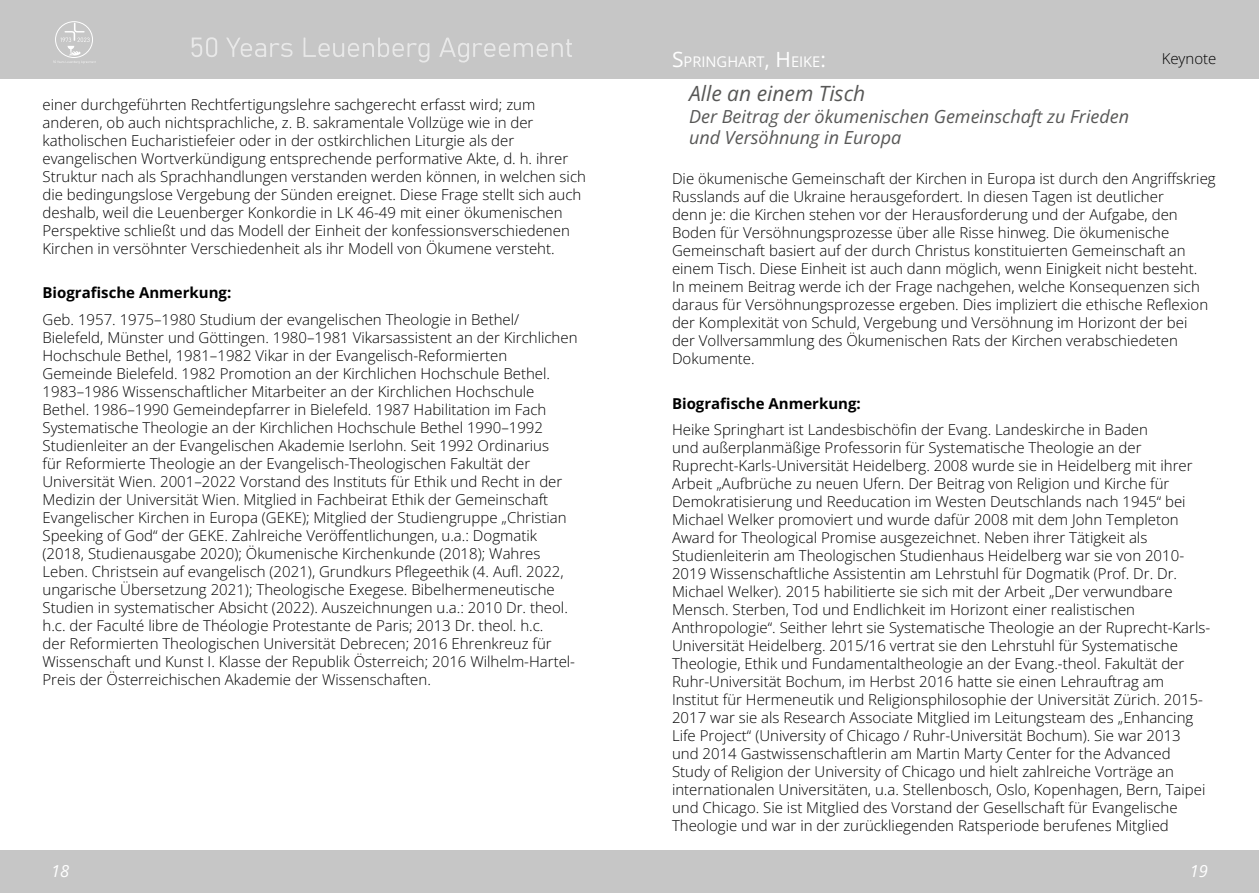
<style>
.page{position:relative;width:1259px;height:893px;background:#fff}
.page>*{position:absolute;margin:0;border:0;box-sizing:border-box;transform-origin:0 0}
.t1{font:italic 21px "Open Sans";color:#575756}
.t2{font:italic 18px/21.6px "Open Sans";color:#575756}
.t3{font:italic 16.5px "Open Sans";color:#fff}
.t4{font:15px/18px "Open Sans";color:#000}
.t5{font:14.7px "Open Sans";color:#fff}
.s1{font-size:21px}
</style>
<div class="page">
<div style="left:0;top:850px;width:1259px;height:43px;background:#c6c6c6"></div>
<div style="left:0;top:0;width:1259px;height:79px;background:#c6c6c6"></div>
<svg style="left:53px;top:23px;width:43px;height:41px"></svg>
<div style="left:55px;top:21px;width:38px;height:37px;border:1px solid #fff;border-radius:50%"></div>
<svg style="left:191px;top:37px;width:26px;height:20px"></svg>
<svg style="left:439px;top:37px;width:133px;height:26px"></svg>
<svg style="left:303px;top:37px;width:126px;height:26px"></svg>
<svg style="left:226px;top:37px;width:67px;height:20px"></svg>
<p class="t4" style="left:43px;top:95px;width:545px">einer durchgeführten Rechtfertigungslehre sachgerecht erfasst wird; zum anderen, ob auch nichtsprachliche, z. B. sakramentale Vollzüge wie in der katholischen Eucharistiefeier oder in der ostkirchlichen Liturgie als der evangelischen Wortverkündigung entsprechende performative Akte, d. h. ihrer Struktur nach als Sprachhandlungen verstanden werden können, in welchen sich die bedingungslose Vergebung der Sünden ereignet. Diese Frage stellt sich auch deshalb, weil die Leuenberger Konkordie in LK 46-49 mit einer ökumenischen Perspektive schließt und das Modell der Einheit der konfessionsverschiedenen Kirchen in versöhnter Verschiedenheit als ihr Modell von Ökumene versteht.</p>
<p class="t4" style="left:43px;top:279px;width:478px;line-height:26.5px">Biografische Anmerkung:<br>Geb. 1957. 1975–1980 Studium der evangelischen Theologie in Bethel/</p>
<p class="t4" style="left:43px;top:328px;width:536px">Bielefeld, Münster und Göttingen. 1980–1981 Vikarsassistent an der Kirchlichen Hochschule Bethel, 1981–1982 Vikar in der Evangelisch-Reformierten Gemeinde Bielefeld. 1982 Promotion an der Kirchlichen Hochschule Bethel.<br>1983–1986 Wissenschaftlicher Mitarbeiter an der Kirchlichen Hochschule Bethel. 1986–1990 Gemeindepfarrer in Bielefeld. 1987 Habilitation im Fach Systematische Theologie an der Kirchlichen Hochschule Bethel 1990–1992<br>Studienleiter an der Evangelischen Akademie Iserlohn. Seit 1992 Ordinarius<br>für Reformierte Theologie an der Evangelisch-Theologischen Fakultät der Universität Wien. 2001–2022 Vorstand des Instituts für Ethik und Recht in der Medizin der Universität Wien. Mitglied in Fachbeirat Ethik der Gemeinschaft Evangelischer Kirchen in Europa (GEKE); Mitglied der Studiengruppe „Christian Speeking of God“ der GEKE. Zahlreiche Veröffentlichungen, u.a.: Dogmatik (2018, Studienausgabe 2020); Ökumenische Kirchenkunde (2018); Wahres Leben. Christsein auf evangelisch (2021), Grundkurs Pflegeethik (4. Aufl. 2022, ungarische Übersetzung 2021); Theologische Exegese. Bibelhermeneutische Studien in systematischer Absicht (2022). Auszeichnungen u.a.: 2010 Dr. theol. h.c. der Faculté libre de Théologie Protestante de Paris; 2013 Dr. theol. h.c.<br>der Reformierten Theologischen Universität Debrecen; 2016 Ehrenkreuz für Wissenschaft und Kunst I. Klasse der Republik Österreich; 2016 Wilhelm-Hartel-Preis der Österreichischen Akademie der Wissenschaften.</p>
<p class="t5" style="left:672px;top:52px;width:155px"><span class="s1">S</span>PRINGHART<span class="s1">, H</span> EIKE<span class="s1">:</span></p>
<h1 class="t1" style="left:689px;top:79px;width:178px">Alle an einem Tisch</h1>
<p class="t2" style="left:689px;top:105px;width:442px">Der Beitrag der ökumenischen Gemeinschaft zu Frieden und Versöhnung in Europa</p>
<p class="t4" style="left:1161px;top:49px;width:56px">Keynote</p>
<p class="t4" style="left:672px;top:169px;width:545px">Die ökumenische Gemeinschaft der Kirchen in Europa ist durch den Angriffskrieg Russlands auf die Ukraine herausgefordert. In diesen Tagen ist deutlicher<br>denn je: die Kirchen stehen vor der Herausforderung und der Aufgabe, den Boden für Versöhnungsprozesse über alle Risse hinweg. Die ökumenische Gemeinschaft basiert auf der durch Christus konstituierten Gemeinschaft an einem Tisch. Diese Einheit ist auch dann möglich, wenn Einigkeit nicht besteht.<br>In meinem Beitrag werde ich der Frage nachgehen, welche Konsequenzen sich daraus für Versöhnungsprozesse ergeben. Dies impliziert die ethische Reflexion der Komplexität von Schuld, Vergebung und Versöhnung im Horizont der bei<br>der Vollversammlung des Ökumenischen Rats der Kirchen verabschiedeten Dokumente.</p>
<p class="t4" style="left:672px;top:389px;width:477px;line-height:26.5px">Biografische Anmerkung:<br>Heike Springhart ist Landesbischöfin der Evang. Landeskirche in Baden</p>
<p class="t4" style="left:672px;top:438px;width:540px">und außerplanmäßige Professorin für Systematische Theologie an der Ruprecht-Karls-Universität Heidelberg. 2008 wurde sie in Heidelberg mit ihrer Arbeit „Aufbrüche zu neuen Ufern. Der Beitrag von Religion und Kirche für Demokratisierung und Reeducation im Westen Deutschlands nach 1945“ bei Michael Welker promoviert und wurde dafür 2008 mit dem John Templeton Award for Theological Promise ausgezeichnet. Neben ihrer Tätigkeit als Studienleiterin am Theologischen Studienhaus Heidelberg war sie von 2010- 2019 Wissenschaftliche Assistentin am Lehrstuhl für Dogmatik (Prof. Dr. Dr.<br>Michael Welker). 2015 habilitierte sie sich mit der Arbeit „Der verwundbare Mensch. Sterben, Tod und Endlichkeit im Horizont einer realistischen Anthropologie“. Seither lehrt sie Systematische Theologie an der Ruprecht-Karls-Universität Heidelberg. 2015/16 vertrat sie den Lehrstuhl für Systematische Theologie, Ethik und Fundamentaltheologie an der Evang.-theol. Fakultät der Ruhr-Universität Bochum, im Herbst 2016 hatte sie einen Lehrauftrag am Institut für Hermeneutik und Religionsphilosophie der Universität Zürich. 2015- 2017 war sie als Research Associate Mitglied im Leitungsteam des „Enhancing Life Project“ (University of Chicago / Ruhr-Universität Bochum). Sie war 2013 und 2014 Gastwissenschaftlerin am Martin Marty Center for the Advanced Study of Religion der University of Chicago und hielt zahlreiche Vorträge an internationalen Universitäten, u.a. Stellenbosch, Oslo, Kopenhagen, Bern, Taipei und Chicago. Sie ist Mitglied des Vorstand der Gesellschaft für Evangelische Theologie und war in der zurückliegenden Ratsperiode berufenes Mitglied</p>
<p class="t3" style="left:51px;top:859px;width:20px">18</p>
<p class="t3" style="left:1189px;top:859px;width:20px">19</p>
</div>
